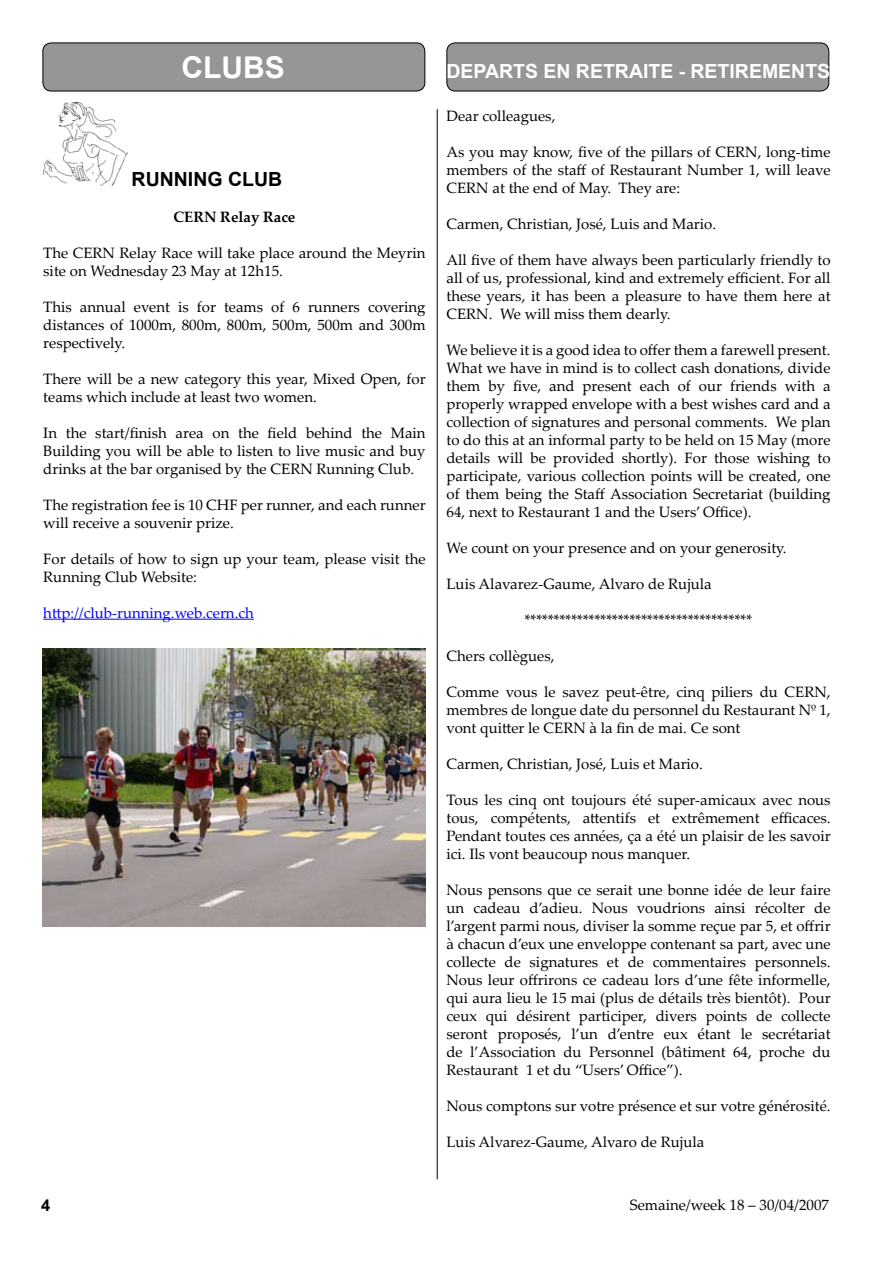
<style>
.page{position:relative;width:893px;height:1263px;background:#fff}
.page>*{position:absolute;margin:0;border:0;box-sizing:border-box;transform-origin:0 0}
.t1{font:700 30px "Arial";color:#fff}
.t2{font:700 19.5px "Arial";color:#fff}
.t3{font:700 19.5px "Arial";color:#000}
.t4{font:15px/18px "Palatino Linotype";color:#000;text-align:justify}
.t5{font:15px "Palatino Linotype";color:#00f}
.t6{font:700 15px "Palatino Linotype";color:#000}
</style>
<div class="page">
<div style="left:43px;top:43px;width:382px;height:48px;background:#969696;border-radius:9px"></div>
<div style="left:43px;top:43px;width:382px;height:48px;border:1px solid #000;border-radius:9px"></div>
<div style="left:447px;top:43px;width:382px;height:48px;background:#969696;border-radius:9px"></div>
<div style="left:446px;top:43px;width:383px;height:48px;border:1px solid #000;border-radius:9px"></div>
<hr style="left:437px;top:109px;width:1px;height:1070px;background:#000">
<hr style="left:43px;top:619px;width:211px;height:1px;background:#00f">
<img style="left:43px;top:102px;width:85px;height:84px">
<img style="left:42px;top:649px;width:383px;height:277px">
<h1 class="t1" style="left:182px;top:47px;width:105px">CLUBS</h1>
<h2 class="t3" style="left:132px;top:166px;width:152px">RUNNING CLUB</h2>
<p class="t6" style="left:173px;top:206px;width:124px">CERN Relay Race</p>
<p class="t4" style="left:43px;top:243px;width:384px">The CERN Relay Race will take place around the Meyrin site on Wednesday 23 May at 12h15.</p>
<p class="t4" style="left:43px;top:297px;width:384px">This annual event is for teams of 6 runners covering distances of 1000m, 800m, 800m, 500m, 500m and 300m respectively.</p>
<p class="t4" style="left:43px;top:369px;width:384px">There will be a new category this year, Mixed Open, for teams which include at least two women.</p>
<p class="t4" style="left:43px;top:423px;width:384px">In the start/finish area on the field behind the Main Building you will be able to listen to live music and buy drinks at the bar organised by the CERN Running Club.</p>
<p class="t4" style="left:43px;top:495px;width:384px">The registration fee is 10 CHF per runner, and each runner will receive a souvenir prize.</p>
<p class="t4" style="left:43px;top:549px;width:384px">For details of how to sign up your team, please visit the<br>Running Club Website:</p>
<p class="t5" style="left:43px;top:602px;width:212px">http://club-running.web.cern.ch</p>
<h2 class="t2" style="left:446px;top:58px;width:385px">DEPARTS EN RETRAITE - RETIREMENTS</h2>
<p class="t4" style="left:446px;top:106px;width:110px">Dear colleagues,</p>
<p class="t4" style="left:446px;top:142px;width:386px">As you may know, five of the pillars of CERN, long-time members of the staff of Restaurant Number 1, will leave CERN at the end of May. They are:</p>
<p class="t4" style="left:446px;top:214px;width:271px">Carmen, Christian, José, Luis and Mario.</p>
<p class="t4" style="left:446px;top:250px;width:386px">All five of them have always been particularly friendly to all of us, professional, kind and extremely efficient. For all these years, it has been a pleasure to have them here at CERN. We will miss them dearly.</p>
<p class="t4" style="left:446px;top:340px;width:386px">We believe it is a good idea to offer them a farewell present.<br>What we have in mind is to collect cash donations, divide them by five, and present each of our friends with a properly wrapped envelope with a best wishes card and a collection of signatures and personal comments. We plan to do this at an informal party to be held on 15 May (more details will be provided shortly). For those wishing to participate, various collection points will be created, one of them being the Staff Association Secretariat (building 64, next to Restaurant 1 and the Users’ Office).</p>
<p class="t4" style="left:446px;top:538px;width:342px">We count on your presence and on your generosity.</p>
<p class="t4" style="left:446px;top:574px;width:267px">Luis Alavarez-Gaume, Alvaro de Rujula</p>
<p class="t4" style="left:525px;top:610px;width:229px">***************************************</p>
<p class="t4" style="left:446px;top:646px;width:110px">Chers collègues,</p>
<p class="t4" style="left:446px;top:682px;width:386px">Comme vous le savez peut-être, cinq piliers du CERN, membres de longue date du personnel du Restaurant Nº 1, vont quitter le CERN à la fin de mai. Ce sont</p>
<p class="t4" style="left:446px;top:754px;width:258px">Carmen, Christian, José, Luis et Mario.</p>
<p class="t4" style="left:446px;top:790px;width:386px">Tous les cinq ont toujours été super-amicaux avec nous tous, compétents, attentifs et extrêmement efficaces.<br>Pendant toutes ces années, ça a été un plaisir de les savoir ici. Ils vont beaucoup nous manquer.</p>
<p class="t4" style="left:446px;top:880px;width:386px">Nous pensons que ce serait une bonne idée de leur faire un cadeau d’adieu. Nous voudrions ainsi récolter de l’argent parmi nous, diviser la somme reçue par 5, et offrir à chacun d’eux une enveloppe contenant sa part, avec une collecte de signatures et de commentaires personnels.<br>Nous leur offrirons ce cadeau lors d’une fête informelle, qui aura lieu le 15 mai (plus de détails très bientôt). Pour ceux qui désirent participer, divers points de collecte seront proposés, l’un d’entre eux étant le secrétariat de l’Association du Personnel (bâtiment 64, proche du Restaurant 1 et du “Users’ Office”).</p>
<p class="t4" style="left:446px;top:1096px;width:386px">Nous comptons sur votre présence et sur votre générosité.</p>
<p class="t4" style="left:446px;top:1132px;width:259px">Luis Alvarez-Gaume, Alvaro de Rujula</p>
<p class="t4" style="left:630px;top:1195px;width:201px">Semaine/week 18 ‒ 30/04/2007</p>
</div>
